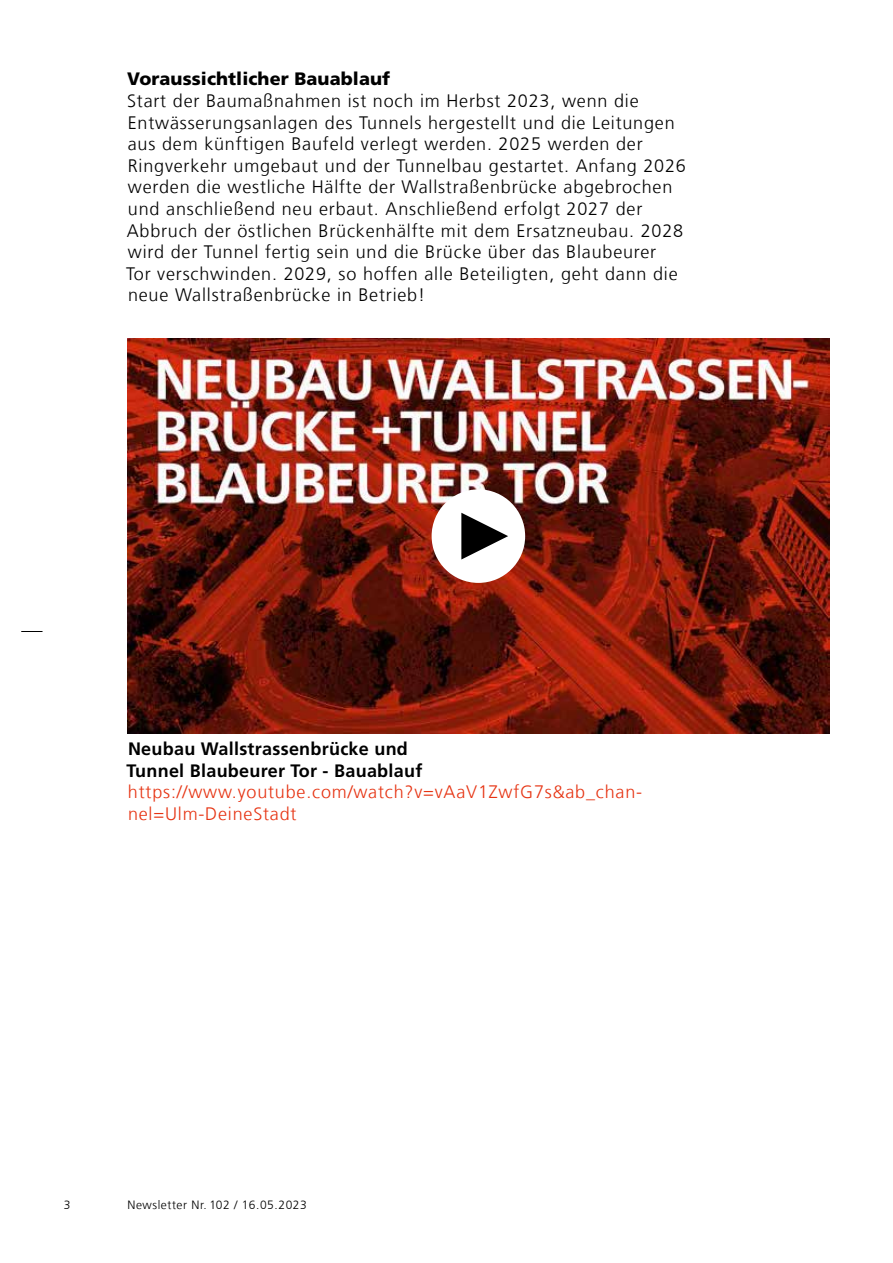
<style>
.page{position:relative;width:893px;height:1263px;background:#fff}
.page>*{position:absolute;margin:0;border:0;box-sizing:border-box;transform-origin:0 0}
.t1{font:300 18px/21.6px "Frutiger LT Com";letter-spacing:.045em;color:#000}
.t2{font:300 18px/21.6px "Frutiger LT Com";letter-spacing:.045em;color:#e63312}
.t3{font:700 18px/21.6px "Frutiger";letter-spacing:.015em;color:#000}
.t4{font:900 18px "Frutiger";letter-spacing:.005em;color:#000}
.t5{font:300 12px "Frutiger LT Com";letter-spacing:.045em;color:#000}
</style>
<div class="page">
<svg style="left:21px;top:631px;width:22px;height:1px"></svg>
<img style="left:128px;top:339px;width:701px;height:394px">
<div style="left:432px;top:489px;width:93px;height:94px;background:#fff;border-radius:50%"></div>
<svg style="left:461px;top:513px;width:47px;height:46px"></svg>
<p class="t4" style="left:127px;top:68px;width:264px">Voraussichtlicher Bauablauf</p>
<p class="t1" style="left:126px;top:90px;width:561px">Start der Baumaßnahmen ist noch im Herbst 2023, wenn die Entwässerungsanlagen des Tunnels hergestellt und die Leitungen aus dem künftigen Baufeld verlegt werden. 2025 werden der Ringverkehr umgebaut und der Tunnelbau gestartet. Anfang 2026 werden die westliche Hälfte der Wallstraßenbrücke abgebrochen und anschließend neu erbaut. Anschließend erfolgt 2027 der Abbruch der östlichen Brückenhälfte mit dem Ersatzneubau. 2028 wird der Tunnel fertig sein und die Brücke über das Blaubeurer<br>Tor verschwinden. 2029, so hoffen alle Beteiligten, geht dann die neue Wallstraßenbrücke in Betrieb!</p>
<p class="t3" style="left:127px;top:738px;width:297px">Neubau Wallstrassenbrücke und<br>Tunnel Blaubeurer Tor - Bauablauf</p>
<p class="t2" style="left:128px;top:781px;width:516px">https://www.youtube.com/watch?v=vAaV1ZwfG7s&amp;ab_chan&shy;nel=Ulm-DeineStadt</p>
<p class="t5" style="left:64px;top:1197px;width:8px">3</p>
<p class="t5" style="left:128px;top:1197px;width:181px">Newsletter Nr. 102 / 16.05.2023</p>
</div>
